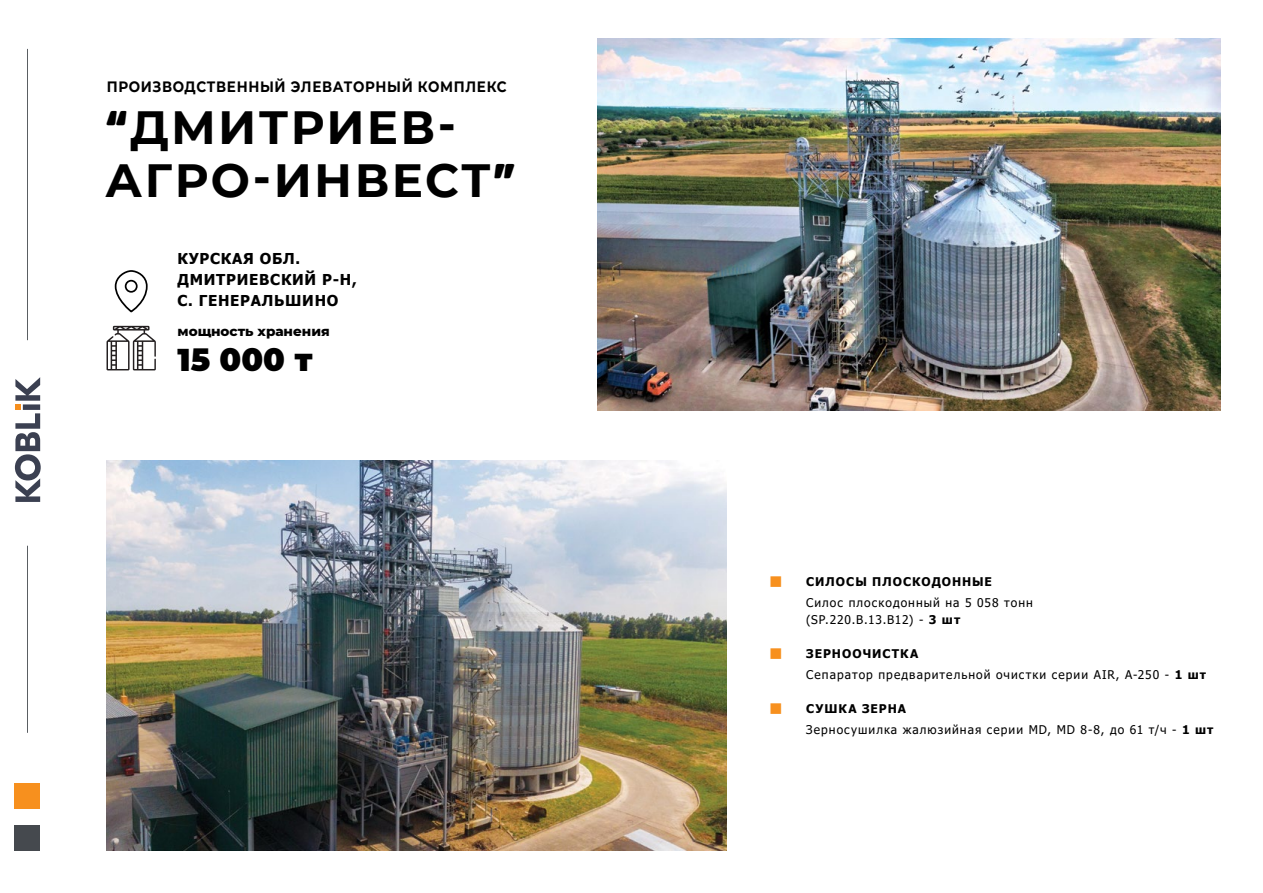
<style>
.page{position:relative;width:1263px;height:893px;background:#fff}
.page>*{position:absolute;margin:0;border:0;box-sizing:border-box;transform-origin:0 0}
.t1{font:700 46.5px/52.5px "Montserrat";letter-spacing:.05em;color:#000}
.t2{font:900 31.5px "Montserrat";color:#000}
.t3{font:700 15px/21px "Tahoma";letter-spacing:.05em;color:#000}
.t4{font:700 15px "Montserrat";letter-spacing:.05em;color:#000;scale:.9 1}
.t5{font:800 13.5px "Montserrat";color:#000}
.t6{font:12px/21.3px "Tahoma";letter-spacing:.085em;color:#000}
.t7{font:12px "Tahoma";letter-spacing:.065em;color:#000}
.s1{font-family:"Panton Black Caps";font-weight:400}
.s2{font-family:"Montserrat";font-weight:700;font-size:27px;color:#f7901e}
.s3{font-weight:700}
</style>
<div class="page">
<svg style="left:15px;top:377px;width:26px;height:125px"></svg>
<div style="left:15px;top:825px;width:25px;height:25px;background:#45494e"></div>
<div style="left:15px;top:783px;width:25px;height:26px;background:#f7901e"></div>
<hr style="left:27px;top:49px;width:1px;height:291px;background:#45494e">
<hr style="left:27px;top:546px;width:1px;height:187px;background:#45494e">
<img style="left:597px;top:38px;width:623px;height:372px">
<img style="left:106px;top:461px;width:620px;height:389px">
<div style="left:115px;top:270px;width:33px;height:42px;border:2px solid #000;border-radius:15px"></div>
<div style="left:125px;top:280px;width:13px;height:13px;border:2px solid #000;border-radius:50%"></div>
<svg style="left:107px;top:326px;width:49px;height:44px"></svg>
<p class="t4" style="left:107px;top:75px;width:446px">ПРОИЗВОДСТВЕННЫЙ ЭЛЕВАТОРНЫЙ КОМПЛЕКС</p>
<h1 class="t1" style="left:105px;top:99px;width:411px"><span class="s1">“</span>ДМИТРИЕВ-<br>АГРО-ИНВЕСТ<span class="s1">”</span></h1>
<p class="t3" style="left:178px;top:249px;width:181px">КУРСКАЯ ОБЛ.<br>ДМИТРИЕВСКИЙ Р-Н,<br>С. ГЕНЕРАЛЬШИНО</p>
<p class="t5" style="left:178px;top:322px;width:154px">мощность хранения</p>
<h2 class="t2" style="left:178px;top:336px;width:137px">15 000 т</h2>
<p class="t6" style="left:806px;top:571px;width:228px;text-indent:-38px"><span class="s2">■</span> <span class="s3">СИЛОСЫ ПЛОСКОДОННЫЕ<br></span>Силос плоскодонный на 5 058 тонн</p>
<p class="t7" style="left:806px;top:611px;width:156px">(SP.220.В.13.В12) - <span class="s3">3 шт</span></p>
<p class="t6" style="left:806px;top:643px;width:401px;text-indent:-38px"><span class="s2">■</span> <span class="s3">ЗЕРНООЧИСТКА<br></span>Сепаратор предварительной очистки серии AIR, A-250 - <span class="s3">1 шт</span></p>
<p class="t6" style="left:806px;top:699px;width:409px;text-indent:-38px"><span class="s2">■</span> <span class="s3">СУШКА ЗЕРНА<br></span>Зерносушилка жалюзийная серии МD, МD 8-8, до 61 т/ч - <span class="s3">1 шт</span></p>
</div>
